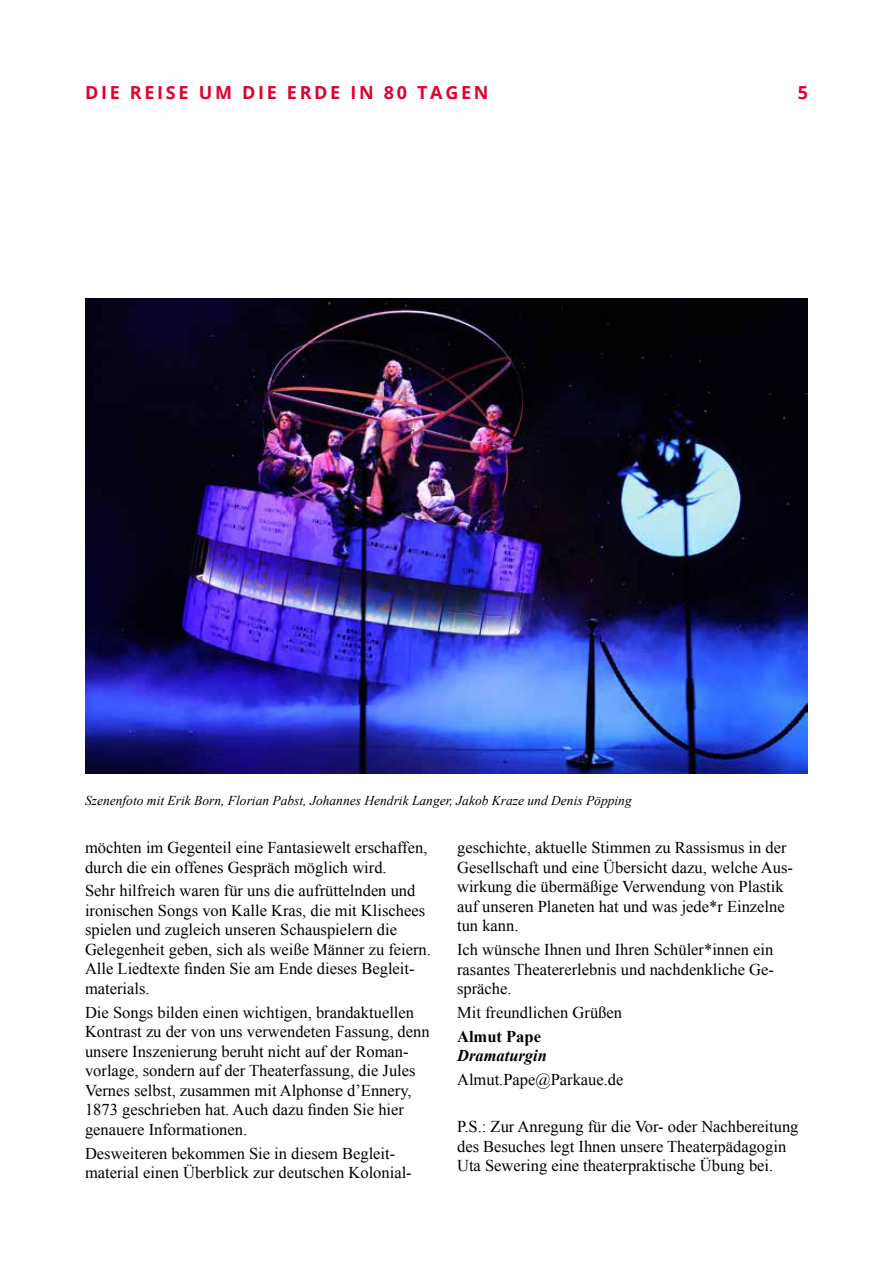
<style>
.page{position:relative;width:893px;height:1263px;background:#fff}
.page>*{position:absolute;margin:0;border:0;box-sizing:border-box;transform-origin:0 0}
.t1{font:700 18px "Open Sans";letter-spacing:.15em;color:#e20030}
.t2{font:16.5px/19.5px "Times New Roman";color:#000}
.t3{font:italic 700 16.5px "Times New Roman";color:#000}
.t4{font:700 16.5px "Times New Roman";color:#000}
.t5{font:italic 13.5px "Times New Roman";color:#000}
</style>
<div class="page">
<img style="left:85px;top:298px;width:723px;height:475px">
<p class="t1" style="left:85px;top:80px;width:405px">DIE REISE UM DIE ERDE IN 80 TAGEN</p>
<p class="t1" style="left:798px;top:80px;width:12px">5</p>
<p class="t5" style="left:85px;top:791px;width:548px">Szenenfoto mit Erik Born, Florian Pabst, Johannes Hendrik Langer, Jakob Kraze und Denis Pöpping</p>
<p class="t2" style="left:85px;top:838px;width:344px">möchten im Gegenteil eine Fantasiewelt erschaffen, durch die ein offenes Gespräch möglich wird.</p>
<p class="t2" style="left:85px;top:881px;width:347px">Sehr hilfreich waren für uns die aufrüttelnden und ironischen Songs von Kalle Kras, die mit Klischees spielen und zugleich unseren Schauspielern die Gelegenheit geben, sich als weiße Männer zu feiern.<br>Alle Liedtexte finden Sie am Ende dieses Begleit&shy;materials.</p>
<p class="t2" style="left:85px;top:1002px;width:346px">Die Songs bilden einen wichtigen, brandaktuellen Kontrast zu der von uns verwendeten Fassung, denn unsere Inszenierung beruht nicht auf der Roman&shy;vorlage, sondern auf der Theaterfassung, die Jules Vernes selbst, zusammen mit Alphonse d’Ennery, 1873 geschrieben hat. Auch dazu finden Sie hier genauere Informationen.</p>
<p class="t2" style="left:85px;top:1143px;width:328px">Desweiteren bekommen Sie in diesem Begleit&shy;material einen Überblick zur deutschen Kolonial-</p>
<p class="t2" style="left:457px;top:838px;width:337px">geschichte, aktuelle Stimmen zu Rassismus in der Gesellschaft und eine Übersicht dazu, welche Aus&shy;wirkung die übermäßige Verwendung von Plastik auf unseren Planeten hat und was jede*r Einzelne tun kann.</p>
<p class="t2" style="left:457px;top:939px;width:318px;text-align:justify">Ich wünsche Ihnen und Ihren Schüler*innen ein rasantes Theatererlebnis und nachdenkliche Ge&shy;spräche.</p>
<p class="t2" style="left:457px;top:1002px;width:166px">Mit freundlichen Grüßen</p>
<p class="t4" style="left:457px;top:1024px;width:85px">Almut Pape</p>
<p class="t3" style="left:457px;top:1044px;width:91px">Dramaturgin</p>
<p class="t2" style="left:457px;top:1069px;width:168px">Almut.Pape@Parkaue.de</p>
<p class="t2" style="left:457px;top:1117px;width:343px">P.S.: Zur Anregung für die Vor- oder Nachbereitung des Besuches legt Ihnen unsere Theaterpädagogin<br>Uta Sewering eine theaterpraktische Übung bei.</p>
</div>
